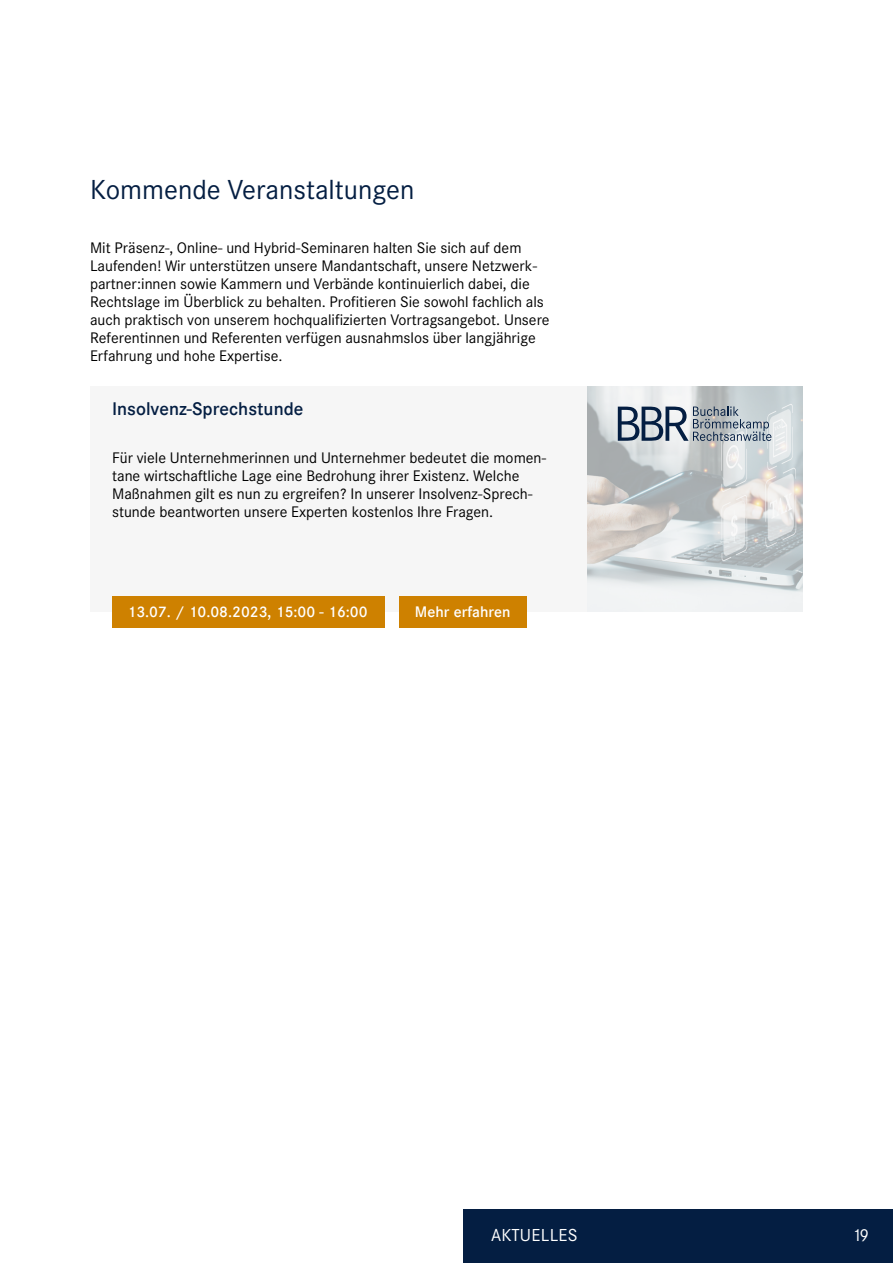
<style>
.page{position:relative;width:893px;height:1263px;background:#fff}
.page>*{position:absolute;margin:0;border:0;box-sizing:border-box;transform-origin:0 0}
.t1{font:27px "Corporate SBQ";color:#041e42}
.t2{font:500 18px "Corporate SBQ";color:#041e42}
.t3{font:16.95px "Corporate SBQ";letter-spacing:.01em;color:#fff}
.t4{font:15px/18px "Corporate SBQ";color:#000}
.t5{font:500 15px "Corporate SBQ";color:#fff}
</style>
<div class="page">
<div style="left:463px;top:1209px;width:430px;height:54px;background:#041e42"></div>
<div style="left:90px;top:386px;width:713px;height:226px;background:#f6f6f6"></div>
<img style="left:587px;top:386px;width:216px;height:206px">
<div style="left:112px;top:596px;width:272px;height:31px;background:#ce8100"></div>
<div style="left:399px;top:596px;width:128px;height:31px;background:#ce8100"></div>
<svg style="left:618px;top:406px;width:153px;height:35px"></svg>
<h1 class="t1" style="left:90px;top:174px;width:326px">Kommende Veranstaltungen</h1>
<p class="t4" style="left:90px;top:239px;width:461px">Mit Präsenz-, Online- und Hybrid-Seminaren halten Sie sich auf dem Laufenden! Wir unterstützen unsere Mandantschaft, unsere Netzwerk&shy;partner:innen sowie Kammern und Verbände kontinuierlich dabei, die Rechtslage im Überblick zu behalten. Profitieren Sie sowohl fachlich als auch praktisch von unserem hochqualifizierten Vortragsangebot. Unsere Referentinnen und Referenten verfügen ausnahmslos über langjährige Erfahrung und hohe Expertise.</p>
<p class="t2" style="left:112px;top:397px;width:193px">Insolvenz-Sprechstunde</p>
<p class="t4" style="left:112px;top:449px;width:436px">Für viele Unternehmerinnen und Unternehmer bedeutet die momen&shy;tane wirtschaftliche Lage eine Bedrohung ihrer Existenz. Welche Maßnahmen gilt es nun zu ergreifen? In unserer Insolvenz-Sprech&shy;stunde beantworten unsere Experten kostenlos Ihre Fragen.</p>
<p class="t5" style="left:128px;top:603px;width:242px">13.07. / 10.08.2023, 15:00 - 16:00</p>
<p class="t5" style="left:415px;top:603px;width:97px">Mehr erfahren</p>
<p class="t3" style="left:491px;top:1225px;width:88px">AKTUELLES</p>
<p class="t3" style="left:852px;top:1225px;width:19px">19</p>
</div>
